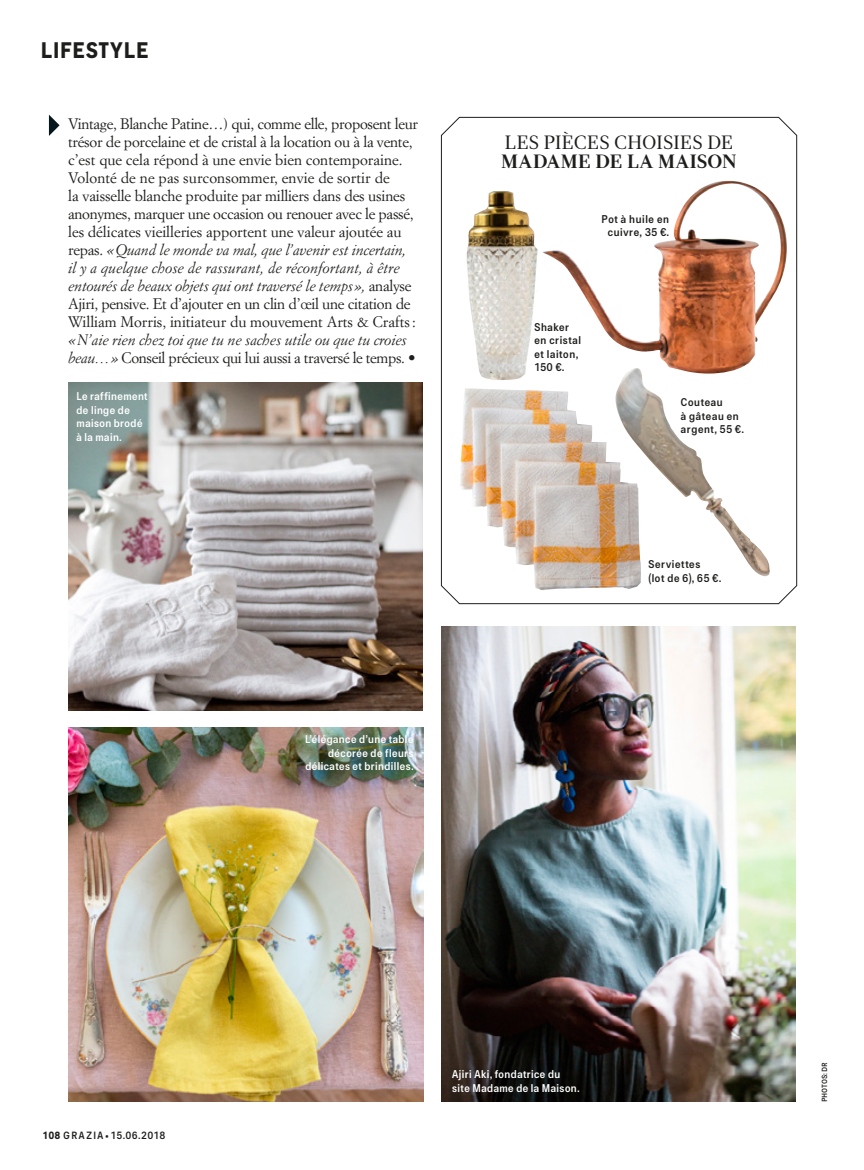
<style>
.page{position:relative;width:864px;height:1170px;background:#fff}
.page>*{position:absolute;margin:0;border:0;box-sizing:border-box;transform-origin:0 0}
.t1{font:700 22.5px "Signal";color:#1d1d1b}
.t2{font:21px "Fournier ODP Text Serif";letter-spacing:-.01em;color:#1d1d1b}
.t3{font:900 21px "Fournier ODP Text Serif";color:#1d1d1b}
.t4{font:15px/18px "Simoncini Garamond Std";letter-spacing:-.01em;color:#1d1d1b}
.t5{font:italic 15px/18px "Simoncini Garamond Std";letter-spacing:-.01em;color:#1d1d1b}
.t6{font:11.25px/13.5px "Signal";letter-spacing:-.015em;color:#fff}
.t7{font:11.25px/13.5px "Signal";letter-spacing:.005em;color:#1d1d1b}
.t8{font:10.5px "Signal";letter-spacing:.055em;color:#1d1d1b}
.t9{font:7.5px "Signal";letter-spacing:-.03em;color:#1d1d1b}
.s1{font-style:italic}
.s2{font-style:normal}
.s3{font-weight:700}
</style>
<div class="page">
<svg style="left:440px;top:116px;width:357px;height:488px"></svg>
<img style="left:68px;top:383px;width:355px;height:327px">
<img style="left:441px;top:626px;width:354px;height:475px">
<img style="left:466px;top:191px;width:71px;height:189px">
<img style="left:615px;top:373px;width:155px;height:203px">
<img style="left:459px;top:388px;width:182px;height:202px">
<img style="left:536px;top:181px;width:252px;height:192px">
<img style="left:69px;top:727px;width:354px;height:374px">
<svg style="left:49px;top:115px;width:11px;height:21px"></svg>
<div style="left:601px;top:212px;width:68px;height:13px;background:#fff"></div>
<div style="left:607px;top:226px;width:62px;height:13px;background:#fff"></div>
<div style="left:534px;top:320px;width:37px;height:13px;background:#fff"></div>
<div style="left:534px;top:334px;width:49px;height:12px;background:#fff"></div>
<div style="left:534px;top:347px;width:46px;height:13px;background:#fff"></div>
<div style="left:534px;top:361px;width:30px;height:12px;background:#fff"></div>
<div style="left:680px;top:396px;width:45px;height:13px;background:#fff"></div>
<div style="left:680px;top:409px;width:61px;height:13px;background:#fff"></div>
<div style="left:680px;top:423px;width:63px;height:13px;background:#fff"></div>
<div style="left:648px;top:557px;width:54px;height:13px;background:#fff"></div>
<div style="left:648px;top:571px;width:73px;height:13px;background:#fff"></div>
<h1 class="t1" style="left:41px;top:35px;width:107px">LIFESTYLE</h1>
<p class="t4" style="left:68px;top:115px;width:351px">Vintage, Blanche Patine…) qui, comme elle, proposent leur trésor de porcelaine et de cristal à la location ou à la vente, c’est que cela répond à une envie bien contemporaine.<br>Volonté de ne pas surconsommer, envie de sortir de<br>la vaisselle blanche produite par milliers dans des usines anonymes, marquer une occasion ou renouer avec le passé, les délicates vieilleries apportent une valeur ajoutée au repas. <span class="s1">«Quand le monde va mal, que l’avenir est incertain, il y a quelque chose de rassurant, de réconfortant, à être entourés de beaux objets qui ont traversé le temps»,</span> analyse Ajiri, pensive. Et d’ajouter en un clin d’œil une citation de William Morris, initiateur du mouvement Arts &amp; Crafts:</p>
<p class="t5" style="left:68px;top:331px;width:349px">«N’aie rien chez toi que tu ne saches utile ou que tu croies beau…» <span class="s2">Conseil précieux qui lui aussi a traversé le temps. •</span></p>
<p class="t6" style="left:76px;top:389px;width:73px">Le raffinement de linge de maison brodé à la main.</p>
<p class="t6" style="left:304px;top:732px;width:111px;text-align:right">L’élégance d’une table décorée de fleurs délicates et brindilles.</p>
<h2 class="t2" style="left:504px;top:129px;width:230px">LES PIÈCES CHOISIES DE</h2>
<h2 class="t3" style="left:500px;top:148px;width:238px">MADAME DE LA MAISON</h2>
<p class="t7" style="left:601px;top:211px;width:69px;text-align:center">Pot à huile en cuivre, 35 €.</p>
<p class="t7" style="left:534px;top:319px;width:49px">Shaker en cristal et laiton,<br>150 €.</p>
<p class="t7" style="left:680px;top:395px;width:65px">Couteau<br>à gâteau en argent, 55 €.</p>
<p class="t7" style="left:648px;top:557px;width:75px">Serviettes<br>(lot de 6), 65 €.</p>
<p class="t8" style="left:43px;top:1127px;width:124px"><span class="s3">108</span> Grazia • 15.06.2018</p>
<p class="t6" style="left:451px;top:1066px;width:129px">Ajiri Aki, fondatrice du site Madame de la Maison.</p>
<p class="t9" style="left:818px;top:1101px;width:41px;rotate:-90deg">photos : D r</p>
</div>
